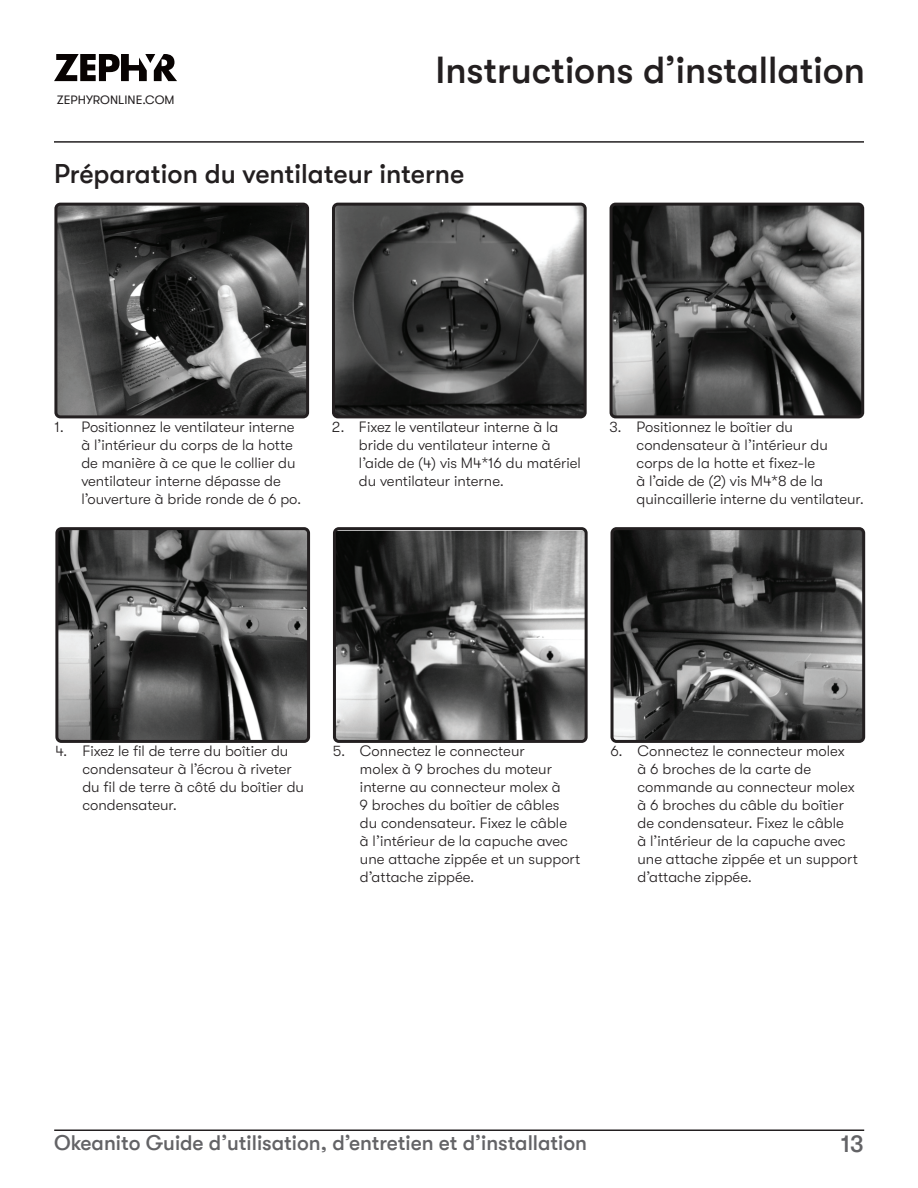
<style>
.page{position:relative;width:918px;height:1188px;background:#fff}
.page>*{position:absolute;margin:0;border:0;box-sizing:border-box;transform-origin:0 0}
.t1{font:500 37.5px "GT Walsheim";color:#231f20}
.t2{font:500 27px "GT Walsheim";color:#231f20}
.t3{font:500 24px "GT Walsheim";color:#636366}
.t4{font:500 21px "GT Walsheim";color:#636366}
.t5{font:300 15px/18px "GT Walsheim";color:#231f20}
.t6{font:12.3px "GT Walsheim";color:#231f20}
</style>
<div class="page">
<hr style="left:54px;top:141px;width:810px;height:2px;background:#231f20">
<hr style="left:54px;top:1130px;width:810px;height:1px;background:#231f20">
<svg style="left:54px;top:54px;width:123px;height:27px"></svg>
<img style="left:58px;top:207px;width:247px;height:207px">
<div style="left:54px;top:203px;width:255px;height:215px;border:3px solid #231f20;border-radius:4px"></div>
<img style="left:336px;top:207px;width:247px;height:207px">
<div style="left:332px;top:203px;width:255px;height:215px;border:3px solid #231f20;border-radius:4px"></div>
<img style="left:614px;top:207px;width:246px;height:207px">
<div style="left:610px;top:203px;width:254px;height:215px;border:3px solid #231f20;border-radius:4px"></div>
<img style="left:59px;top:531px;width:247px;height:208px">
<div style="left:55px;top:527px;width:255px;height:216px;border:3px solid #231f20;border-radius:4px"></div>
<img style="left:337px;top:531px;width:247px;height:208px">
<div style="left:333px;top:527px;width:255px;height:216px;border:3px solid #231f20;border-radius:4px"></div>
<img style="left:615px;top:531px;width:246px;height:208px">
<div style="left:611px;top:527px;width:254px;height:216px;border:3px solid #231f20;border-radius:4px"></div>
<p class="t6" style="left:57px;top:93px;width:119px">ZEPHYRONLINE.COM</p>
<h1 class="t1" style="left:435px;top:49px;width:431px">Instructions d’installation</h1>
<h2 class="t2" style="left:54px;top:158px;width:412px">Préparation du ventilateur interne</h2>
<p class="t5" style="left:81px;top:418px;width:221px;text-indent:-27px">1. Positionnez le ventilateur interne à l’intérieur du corps de la hotte de manière à ce que le collier du ventilateur interne dépasse de l’ouverture à bride ronde de 6 po.</p>
<p class="t5" style="left:637px;top:418px;width:229px;text-indent:-27px">3. Positionnez le boîtier du condensateur à l’intérieur du corps de la hotte et fixez-le<br>à l’aide de (2) vis M4*8 de la quincaillerie interne du ventilateur.</p>
<p class="t5" style="left:359px;top:418px;width:223px;text-indent:-27px">2. Fixez le ventilateur interne à la bride du ventilateur interne à l’aide de (4) vis M4*16 du matériel du ventilateur interne.</p>
<p class="t5" style="left:82px;top:742px;width:223px;text-indent:-27px">4. Fixez le fil de terre du boîtier du condensateur à l’écrou à riveter du fil de terre à côté du boîtier du condensateur.</p>
<p class="t5" style="left:638px;top:742px;width:222px;text-indent:-27px">6. Connectez le connecteur molex<br>à 6 broches de la carte de commande au connecteur molex à 6 broches du câble du boîtier de condensateur. Fixez le câble<br>à l’intérieur de la capuche avec une attache zippée et un support d’attache zippée.</p>
<p class="t5" style="left:360px;top:742px;width:222px;text-indent:-27px">5. Connectez le connecteur<br>molex à 9 broches du moteur interne au connecteur molex à<br>9 broches du boîtier de câbles du condensateur. Fixez le câble<br>à l’intérieur de la capuche avec une attache zippée et un support d’attache zippée.</p>
<h3 class="t4" style="left:54px;top:1131px;width:535px">Okeanito Guide d’utilisation, d’entretien et d’installation</h3>
<h3 class="t3" style="left:841px;top:1131px;width:25px">13</h3>
</div>
